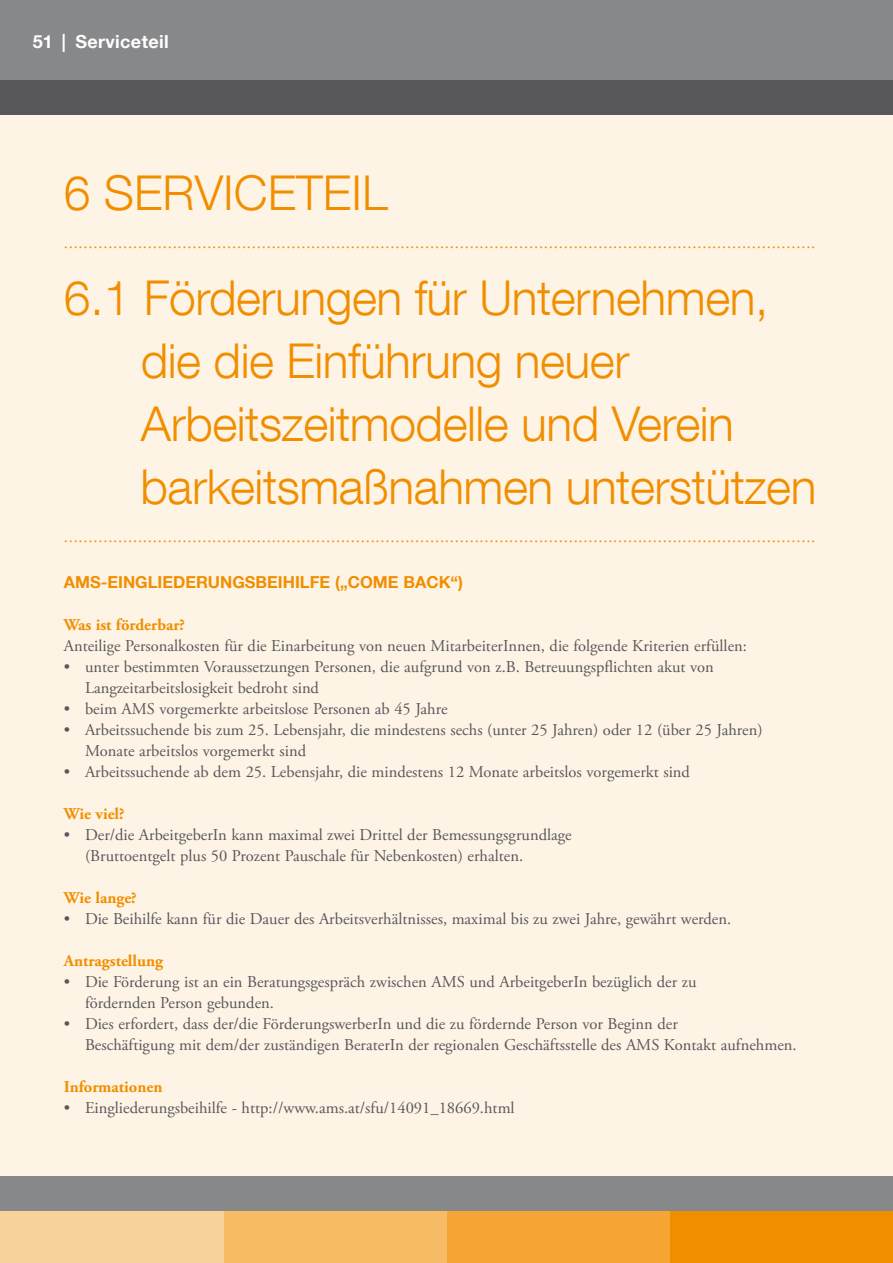
<style>
.page{position:relative;width:893px;height:1263px;background:#fff}
.page>*{position:absolute;margin:0;border:0;box-sizing:border-box;transform-origin:0 0}
.t1{font:300 48px/63px "Helvetica Neue LT Com";letter-spacing:-.01em;color:#f18e00}
.t2{font:700 18px "Helvetica Neue LT Com";letter-spacing:.02em;color:#fff}
.t3{font:16.5px "Adobe Garamond Pro";color:#58585a}
.t4{font:700 16.5px "Adobe Garamond Pro";color:#f18e00}
.t5{font:700 16.5px "Helvetica Neue LT Com";color:#f18e00}
.t6{font:15px "Helvetica Neue LT Com";color:#f18e00}
</style>
<div class="page">
<div style="left:0;top:81px;width:893px;height:1105px;background:#fef4e6"></div>
<div style="left:0;top:0;width:893px;height:82px;background:#87888a"></div>
<div style="left:0;top:81px;width:893px;height:34px;background:#58585a"></div>
<div style="left:670px;top:1178px;width:223px;height:85px;background:#f18e00"></div>
<div style="left:446px;top:1178px;width:224px;height:85px;background:#f4a533"></div>
<div style="left:223px;top:1178px;width:223px;height:85px;background:#f7bb66"></div>
<div style="left:0;top:1178px;width:223px;height:85px;background:#f9d299"></div>
<div style="left:0;top:1177px;width:893px;height:34px;background:#87888a"></div>
<p class="t2" style="left:33px;top:30px;width:137px">51 | SERVICETEIL</p>
<h2 class="t1" style="left:64px;top:160px;width:326px">6 SERVICETEIL</h2>
<p class="t6" style="left:64px;top:237px;width:753px">························································································································································</p>
<h1 class="t1" style="left:141px;top:265px;width:677px;text-indent:-77px">6.1 Förderungen für Unternehmen, die die Einführung neuer<br>Arbeitszeitmodelle und Verein barkeitsmaßnahmen unterstützen</h1>
<p class="t6" style="left:64px;top:531px;width:753px">························································································································································</p>
<p class="t5" style="left:64px;top:572px;width:401px">AMS-EINGLIEDERUNGSBEIHILFE („COME BACK“)</p>
<p class="t4" style="left:64px;top:615px;width:123px">Was ist förderbar?</p>
<p class="t3" style="left:64px;top:636px;width:685px">Anteilige Personalkosten für die Einarbeitung von neuen MitarbeiterInnen, die folgende Kriterien erfüllen:</p>
<p class="t3" style="left:64px;top:657px;width:651px">• unter bestimmten Voraussetzungen Personen, die aufgrund von z.B. Betreuungspflichten akut von</p>
<p class="t3" style="left:85px;top:678px;width:236px">Langzeitarbeitslosigkeit bedroht sind</p>
<p class="t3" style="left:64px;top:699px;width:385px">• beim AMS vorgemerkte arbeitslose Personen ab 45 Jahre</p>
<p class="t3" style="left:64px;top:720px;width:700px">• Arbeitssuchende bis zum 25. Lebensjahr, die mindestens sechs (unter 25 Jahren) oder 12 (über 25 Jahren)</p>
<p class="t3" style="left:85px;top:741px;width:223px">Monate arbeitslos vorgemerkt sind</p>
<p class="t3" style="left:64px;top:762px;width:628px">• Arbeitssuchende ab dem 25. Lebensjahr, die mindestens 12 Monate arbeitslos vorgemerkt sind</p>
<p class="t4" style="left:64px;top:804px;width:62px">Wie viel?</p>
<p class="t3" style="left:64px;top:825px;width:509px">• Der/die ArbeitgeberIn kann maximal zwei Drittel der Bemessungsgrundlage</p>
<p class="t3" style="left:85px;top:846px;width:440px">(Bruttoentgelt plus 50 Prozent Pauschale für Nebenkosten) erhalten.</p>
<p class="t4" style="left:64px;top:888px;width:74px">Wie lange?</p>
<p class="t3" style="left:64px;top:909px;width:669px">• Die Beihilfe kann für die Dauer des Arbeitsverhältnisses, maximal bis zu zwei Jahre, gewährt werden.</p>
<p class="t4" style="left:64px;top:951px;width:101px">Antragstellung</p>
<p class="t3" style="left:64px;top:972px;width:634px">• Die Förderung ist an ein Beratungsgespräch zwischen AMS und ArbeitgeberIn bezüglich der zu</p>
<p class="t3" style="left:85px;top:993px;width:190px">fördernden Person gebunden.</p>
<p class="t3" style="left:64px;top:1014px;width:615px">• Dies erfordert, dass der/die FörderungswerberIn und die zu fördernde Person vor Beginn der</p>
<p class="t3" style="left:85px;top:1035px;width:713px">Beschäftigung mit dem/der zuständigen BeraterIn der regionalen Geschäftsstelle des AMS Kontakt aufnehmen.</p>
<p class="t4" style="left:64px;top:1077px;width:100px">Informationen</p>
<p class="t3" style="left:64px;top:1098px;width:452px">• Eingliederungsbeihilfe - http://www.ams.at/sfu/14091_18669.html</p>
</div>
